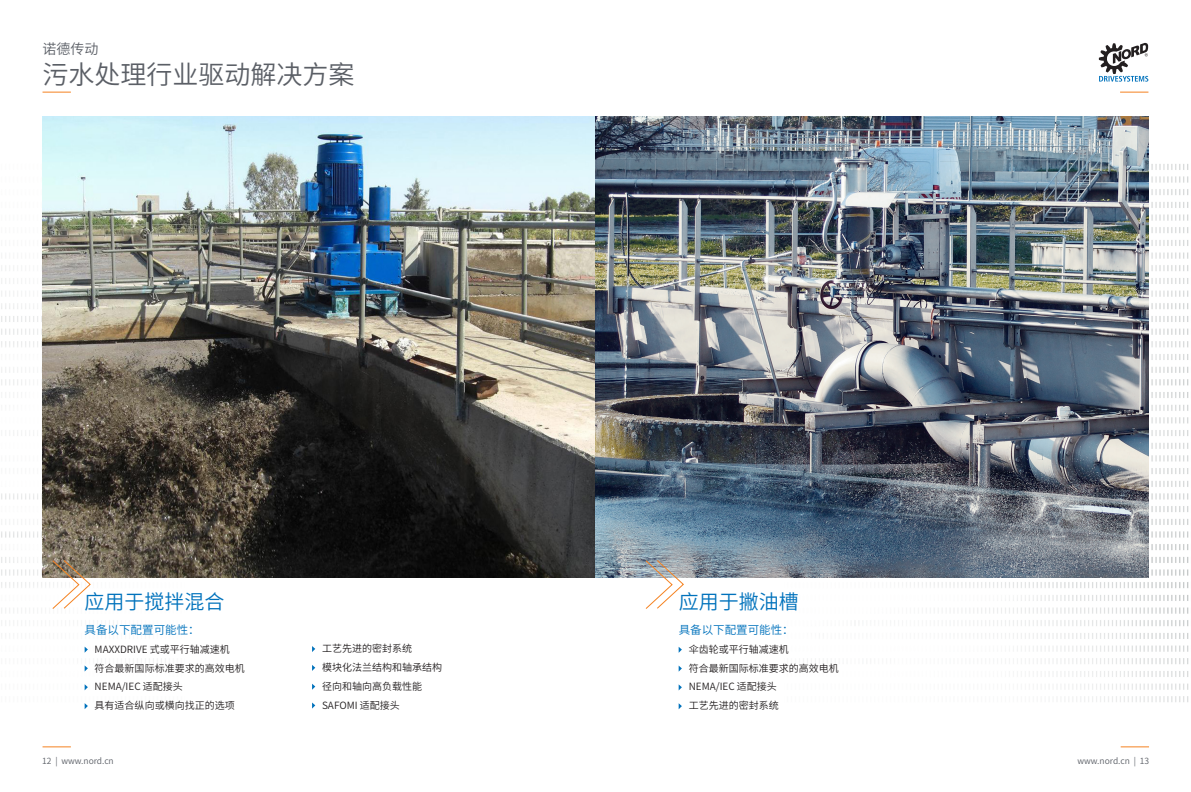
<style>
.page{position:relative;width:1191px;height:792px;background:#fff}
.page>*{position:absolute;margin:0;border:0;box-sizing:border-box;transform-origin:0 0}
.t1{font:26px "Source Han Sans CN";color:#5b5f66}
.t2{font:20px "Source Han Sans CN";color:#0072bc}
.t3{font:14px "Source Han Sans CN";color:#5b5f66}
.t4{font:11.5px "Source Han Sans CN";color:#0072bc}
.t5{font:10px "Source Han Sans CN";color:#231f20}
.t6{font:8.5px "Source Han Sans CN";color:#5b5f66}
</style>
<div class="page">
<svg style="left:43px;top:746px;width:28px;height:1px"></svg>
<svg style="left:43px;top:92px;width:28px;height:1px"></svg>
<svg style="left:1120px;top:92px;width:28px;height:1px"></svg>
<svg style="left:1120px;top:746px;width:29px;height:1px"></svg>
<svg style="left:1098px;top:43px;width:50px;height:39px"></svg>
<img style="left:1px;top:162px;width:183px;height:529px">
<img style="left:43px;top:116px;width:1105px;height:461px">
<img style="left:784px;top:162px;width:405px;height:540px">
<svg style="left:52px;top:559px;width:39px;height:51px"></svg>
<svg style="left:645px;top:559px;width:39px;height:50px"></svg>
<svg style="left:85px;top:647px;width:3px;height:6px"></svg>
<svg style="left:85px;top:665px;width:3px;height:7px"></svg>
<svg style="left:85px;top:684px;width:3px;height:6px"></svg>
<svg style="left:85px;top:703px;width:3px;height:6px"></svg>
<svg style="left:312px;top:646px;width:3px;height:6px"></svg>
<svg style="left:312px;top:665px;width:3px;height:6px"></svg>
<svg style="left:312px;top:684px;width:3px;height:6px"></svg>
<svg style="left:312px;top:703px;width:3px;height:6px"></svg>
<svg style="left:678px;top:647px;width:4px;height:6px"></svg>
<svg style="left:678px;top:666px;width:4px;height:6px"></svg>
<svg style="left:678px;top:684px;width:4px;height:6px"></svg>
<svg style="left:678px;top:703px;width:4px;height:6px"></svg>
<h3 class="t3" style="left:43px;top:41px;width:57px">诺德传动</h3>
<h1 class="t1" style="left:43px;top:60px;width:313px">污水处理行业驱动解决方案</h1>
<p class="t2" style="left:85px;top:591px;width:141px">应用于搅拌混合</p>
<p class="t4" style="left:85px;top:623px;width:116px">具备以下配置可能性：</p>
<p class="t5" style="left:95px;top:643px;width:137px">MAXXDRIVE 式或平行轴减速机</p>
<p class="t5" style="left:95px;top:662px;width:151px">符合最新国际标准要求的高效电机</p>
<p class="t5" style="left:95px;top:681px;width:90px">NEMA/IEC 适配接头</p>
<p class="t5" style="left:95px;top:700px;width:141px">具有适合纵向或横向找正的选项</p>
<p class="t5" style="left:322px;top:643px;width:91px">工艺先进的密封系统</p>
<p class="t5" style="left:322px;top:662px;width:121px">模块化法兰结构和轴承结构</p>
<p class="t5" style="left:322px;top:680px;width:101px">径向和轴向高负载性能</p>
<p class="t5" style="left:322px;top:699px;width:79px">SAFOMI 适配接头</p>
<p class="t2" style="left:678px;top:591px;width:121px">应用于撇油槽</p>
<p class="t4" style="left:678px;top:623px;width:116px">具备以下配置可能性：</p>
<p class="t5" style="left:688px;top:644px;width:101px">伞齿轮或平行轴减速机</p>
<p class="t5" style="left:688px;top:662px;width:151px">符合最新国际标准要求的高效电机</p>
<p class="t5" style="left:688px;top:681px;width:90px">NEMA/IEC 适配接头</p>
<p class="t5" style="left:688px;top:700px;width:91px">工艺先进的密封系统</p>
<p class="t6" style="left:42px;top:756px;width:73px">12 | www.nord.cn</p>
<p class="t6" style="left:1077px;top:756px;width:73px">www.nord.cn | 13</p>
</div>
